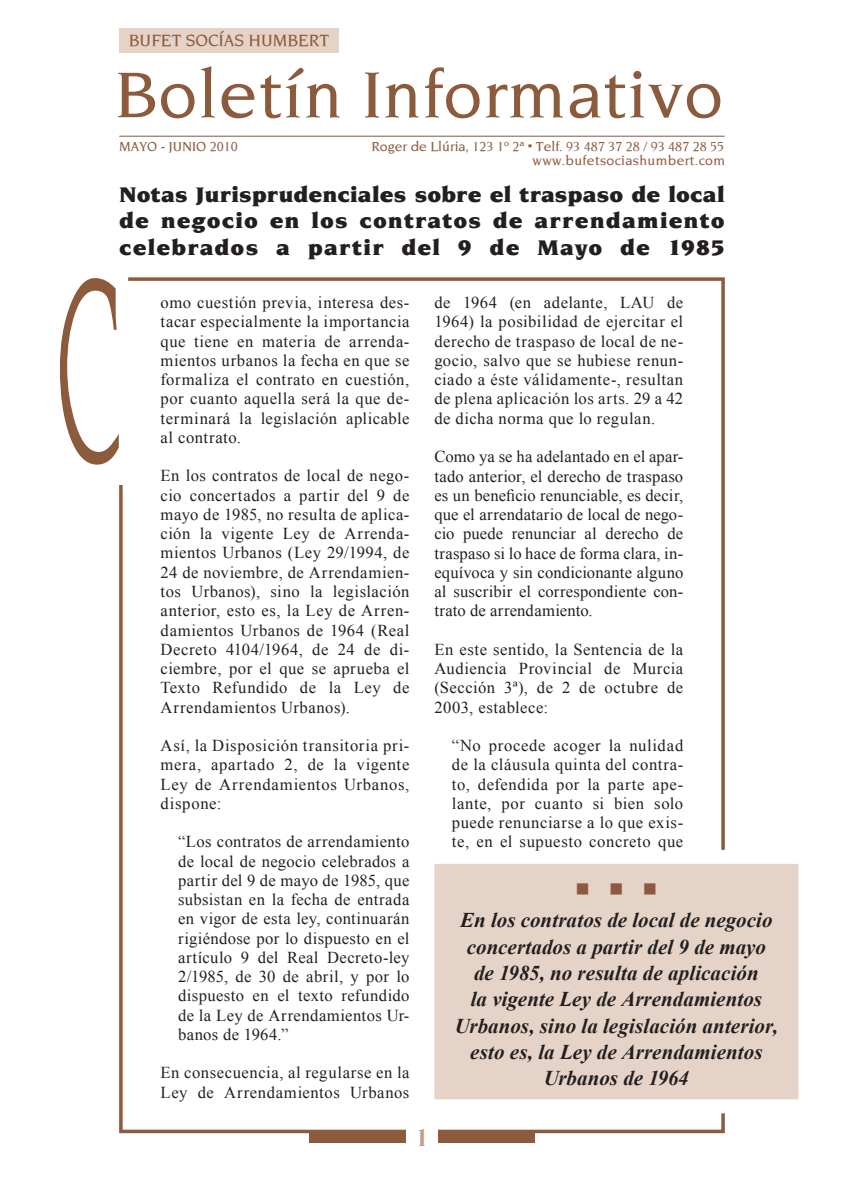
<style>
.page{position:relative;width:844px;height:1191px;background:#fff}
.page>*{position:absolute;margin:0;border:0;box-sizing:border-box;transform-origin:0 0}
.t1{font:280px "Novarese";color:#8c5a3d;scale:.4 1}
.t2{font:500 70px "Novarese";letter-spacing:.015em;color:#8c5a3d}
.t3{font:700 26.25px "Novarese";color:#c1a08a}
.t4{font:900 22.75px/26.2px "Novarese";letter-spacing:.045em;color:#231f20;text-align:justify}
.t5{font:italic 700 21px/26.2px "Times New Roman";color:#231f20;text-align:center}
.t6{font:19.25px "Wingdings";color:#8c5a3d}
.t7{font:500 17.5px "Novarese";color:#8c5a3d}
.t8{font:16.62px/19.2px "Times New Roman";letter-spacing:.03em;color:#231f20;text-align:justify}
.t9{font:500 14px/14px "Novarese";color:#8c5a3d;text-align:right}
.s1{font-family:"Arial";font-weight:900}
</style>
<div class="page">
<div style="left:119px;top:28px;width:220px;height:24px;background:#e5d3c7"></div>
<hr style="left:119px;top:136px;width:605px;height:1px;background:#8c5a3d">
<div style="left:119px;top:277px;width:605px;height:856px;border:4px solid #8c5a3d"></div>
<div style="left:309px;top:1129px;width:225px;height:13px;background:#8c5a3d"></div>
<div style="left:406px;top:1126px;width:31px;height:34px;background:#fff"></div>
<div style="left:26px;top:270px;width:101px;height:214px;background:#fff"></div>
<div style="left:427px;top:857px;width:378px;height:249px;background:#e5d3c7"></div>
<div style="left:420px;top:850px;width:392px;height:263px;border:14px solid #fff"></div>
<p class="t7" style="left:129px;top:31px;width:202px">BUFET SOCÍAS HUMBERT</p>
<h2 class="t2" style="left:114px;top:56px;width:610px">Boletín Informativo</h2>
<p class="t9" style="left:119px;top:140px;width:120px">MAYO - JUNIO 2010</p>
<p class="t9" style="left:371px;top:140px;width:355px">Roger de Llúria, 123 1º 2ª <span class="s1">·</span> Telf. 93 487 37 28 / 93 487 28 55 www.bufetsociashumbert.com</p>
<h3 class="t4" style="left:119px;top:181px;width:607px">Notas Jurisprudenciales sobre el traspaso de local de negocio en los contratos de arrendamiento celebrados a partir del 9 de Mayo de 1985</h3>
<h1 class="t1" style="left:55px;top:218px;width:173px">C</h1>
<p class="t8" style="left:160px;top:293px;width:250px">omo cuestión previa, interesa des&shy;tacar especialmente la importancia que tiene en materia de arrenda&shy;mientos urbanos la fecha en que se formaliza el contrato en cuestión, por cuanto aquella será la que de&shy;terminará la legislación aplicable al contrato.</p>
<p class="t8" style="left:160px;top:466px;width:250px">En los contratos de local de nego&shy;cio concertados a partir del 9 de mayo de 1985, no resulta de aplica&shy;ción la vigente Ley de Arrenda&shy;mientos Urbanos (Ley 29/1994, de 24 de noviembre, de Arrendamien&shy;tos Urbanos), sino la legislación anterior, esto es, la Ley de Arren&shy;damientos Urbanos de 1964 (Real Decreto 4104/1964, de 24 de di&shy;ciembre, por el que se aprueba el Texto Refundido de la Ley de Arrendamientos Urbanos).</p>
<p class="t8" style="left:160px;top:735px;width:250px">Así, la Disposición transitoria pri&shy;mera, apartado 2, de la vigente Ley de Arrendamientos Urbanos, dispone:</p>
<p class="t8" style="left:178px;top:832px;width:233px">“Los contratos de arrendamiento de local de negocio celebrados a partir del 9 de mayo de 1985, que subsistan en la fecha de entrada en vigor de esta ley, continuarán rigiéndose por lo dispuesto en el artículo 9 del Real Decreto-ley 2/1985, de 30 de abril, y por lo dispuesto en el texto refundido de la Ley de Arrendamientos Ur&shy;banos de 1964.”</p>
<p class="t8" style="left:160px;top:1063px;width:250px">En consecuencia, al regularse en la<br>Ley de Arrendamientos Urbanos</p>
<p class="t8" style="left:434px;top:293px;width:250px">de 1964 (en adelante, LAU de 1964) la posibilidad de ejercitar el derecho de traspaso de local de ne&shy;gocio, salvo que se hubiese renun&shy;ciado a éste válidamente-, resultan de plena aplicación los arts. 29 a 42 de dicha norma que lo regulan.</p>
<p class="t8" style="left:434px;top:447px;width:250px">Como ya se ha adelantado en el apar&shy;tado anterior, el derecho de traspaso es un beneficio renunciable, es decir, que el arrendatario de local de nego&shy;cio puede renunciar al derecho de traspaso si lo hace de forma clara, in&shy;equívoca y sin condicionante alguno al suscribir el correspondiente con&shy;trato de arrendamiento.</p>
<p class="t8" style="left:434px;top:639px;width:250px">En este sentido, la Sentencia de la Audiencia Provincial de Murcia (Sección 3ª), de 2 de octubre de 2003, establece:</p>
<p class="t8" style="left:452px;top:735px;width:233px">“No procede acoger la nulidad de la cláusula quinta del contra&shy;to, defendida por la parte ape&shy;lante, por cuanto si bien solo puede renunciarse a lo que exis&shy;te, en el supuesto concreto que</p>
<p class="t6" style="left:575px;top:879px;width:83px">■ ■ ■</p>
<p class="t5" style="left:454px;top:906px;width:325px">En los contratos de local de negocio concertados a partir del 9 de mayo de 1985, no resulta de aplicación<br>la vigente Ley de Arrendamientos<br>Urbanos, sino la legislación anterior, esto es, la Ley de Arrendamientos<br>Urbanos de 1964</p>
<h3 class="t3" style="left:414px;top:1123px;width:16px">1</h3>
</div>
